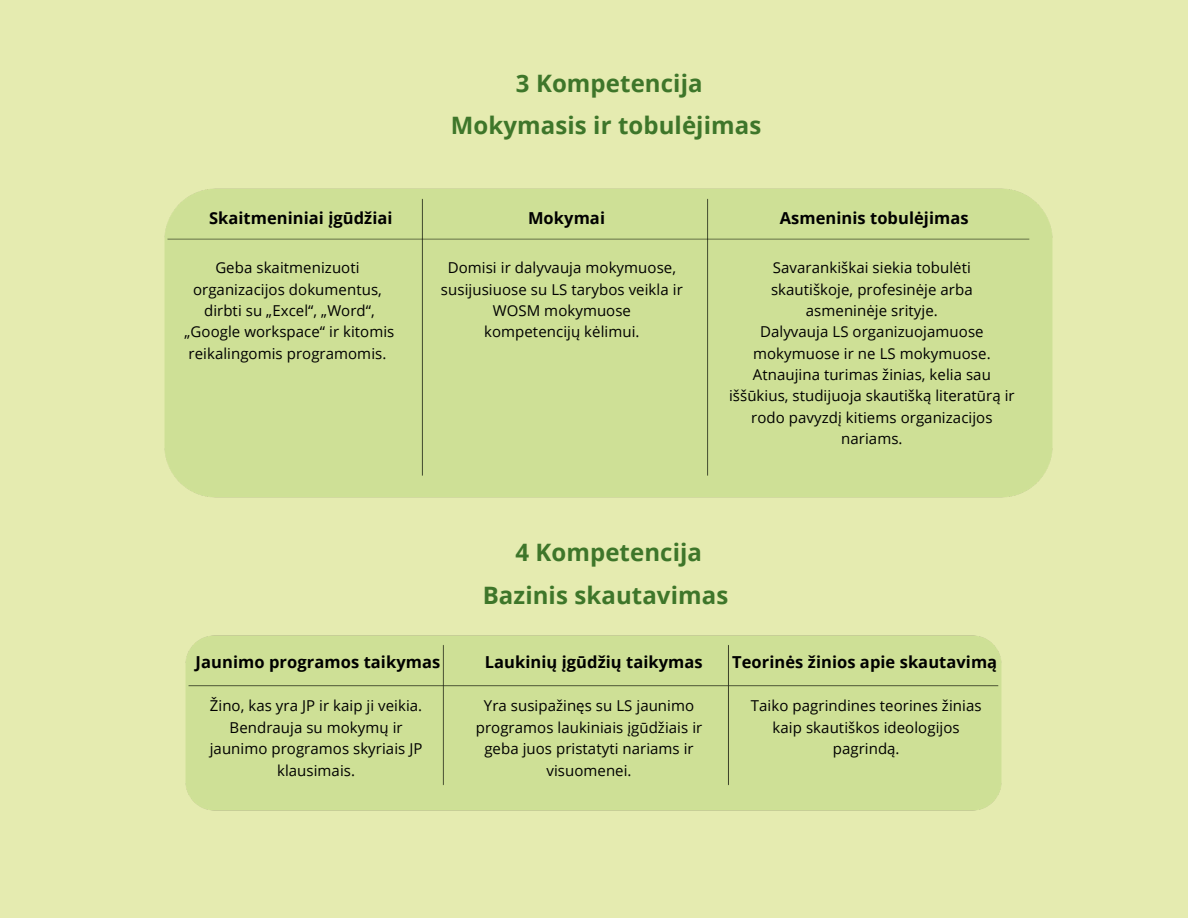
<style>
.page{position:relative;width:1188px;height:918px;background:#e5ebb0}
.page>*{position:absolute;margin:0;border:0;box-sizing:border-box;transform-origin:0 0}
.t1{font:700 24px/42.8px "Open Sans";letter-spacing:.005em;color:#3e762a;text-align:center}
.t2{font:700 16.5px "Open Sans";letter-spacing:.005em;color:#000}
.t3{font:15px/21.3px "Open Sans";letter-spacing:.005em;color:#000;text-align:center}
</style>
<div class="page">
<div style="left:164px;top:188px;width:889px;height:310px;background:#cee096"></div>
<div style="left:185px;top:635px;width:817px;height:176px;background:#cee096"></div>
<p class="t2" style="left:209px;top:207px;width:185px">Skaitmeniniai įgūdžiai</p>
<h2 class="t3" style="left:215px;top:257px;width:146px">Geba skaitmenizuoti</h2>
<p class="t3" style="left:193px;top:278px;width:190px">organizacijos dokumentus,</p>
<p class="t3" style="left:185px;top:299px;width:211px">dirbti su „Excel“, „Word“, „Google workspace“ ir kitomis reikalingomis programomis.</p>
<p class="t1" style="left:451px;top:62px;width:312px;line-height:41.7px">3 Kompetencija<br>Mokymasis ir tobulėjimas</p>
<p class="t2" style="left:528px;top:207px;width:79px">Mokymai</p>
<p class="t3" style="left:448px;top:257px;width:230px">Domisi ir dalyvauja mokymuose,</p>
<p class="t3" style="left:441px;top:278px;width:243px">susijusiuose su LS tarybos veikla ir</p>
<p class="t3" style="left:493px;top:299px;width:140px">WOSM mokymuose</p>
<p class="t3" style="left:484px;top:321px;width:157px">kompetencijų kėlimui.</p>
<h1 class="t2" style="left:780px;top:207px;width:190px">Asmeninis tobulėjimas</h1>
<p class="t3" style="left:773px;top:257px;width:200px">Savarankiškai siekia tobulėti</p>
<h2 class="t3" style="left:771px;top:278px;width:203px">skautiškoje, profesinėje arba</h2>
<p class="t3" style="left:806px;top:299px;width:134px">asmeninėje srityje.</p>
<p class="t3" style="left:760px;top:321px;width:225px">Dalyvauja LS organizuojamuose</p>
<p class="t3" style="left:753px;top:342px;width:239px">mokymuose ir ne LS mokymuose.</p>
<p class="t3" style="left:753px;top:364px;width:239px">Atnaujina turimas žinias, kelia sau</p>
<h2 class="t3" style="left:729px;top:385px;width:287px">iššūkius, studijuoja skautišką literatūrą ir</h2>
<p class="t3" style="left:751px;top:406px;width:243px">rodo pavyzdį kitiems organizacijos</p>
<h2 class="t3" style="left:841px;top:428px;width:63px">nariams.</h2>
<h1 class="t1" style="left:483px;top:530px;width:247px">4 Kompetencija<br>Bazinis skautavimas</h1>
<p class="t2" style="left:196px;top:650px;width:246px">Jaunimo programos taikymas</p>
<h2 class="t3" style="left:210px;top:695px;width:214px">Žino, kas yra JP ir kaip ji veikia.</h2>
<h2 class="t3" style="left:230px;top:716px;width:175px">Bendrauja su mokymų ir</h2>
<p class="t3" style="left:210px;top:738px;width:214px">jaunimo programos skyriais JP</p>
<p class="t3" style="left:277px;top:759px;width:79px">klausimais.</p>
<p class="t2" style="left:485px;top:650px;width:219px">Laukinių įgūdžių taikymas</p>
<p class="t3" style="left:476px;top:695px;width:228px">Yra susipažinęs su LS jaunimo programos laukiniais įgūdžiais ir geba juos pristatyti nariams ir visuomenei.</p>
<p class="t2" style="left:732px;top:650px;width:267px">Teorinės žinios apie skautavimą</p>
<p class="t3" style="left:751px;top:695px;width:232px">Taiko pagrindines teorines žinias</p>
<p class="t3" style="left:773px;top:716px;width:189px">kaip skautiškos ideologijos</p>
<p class="t3" style="left:833px;top:738px;width:68px">pagrindą.</p>
</div>
